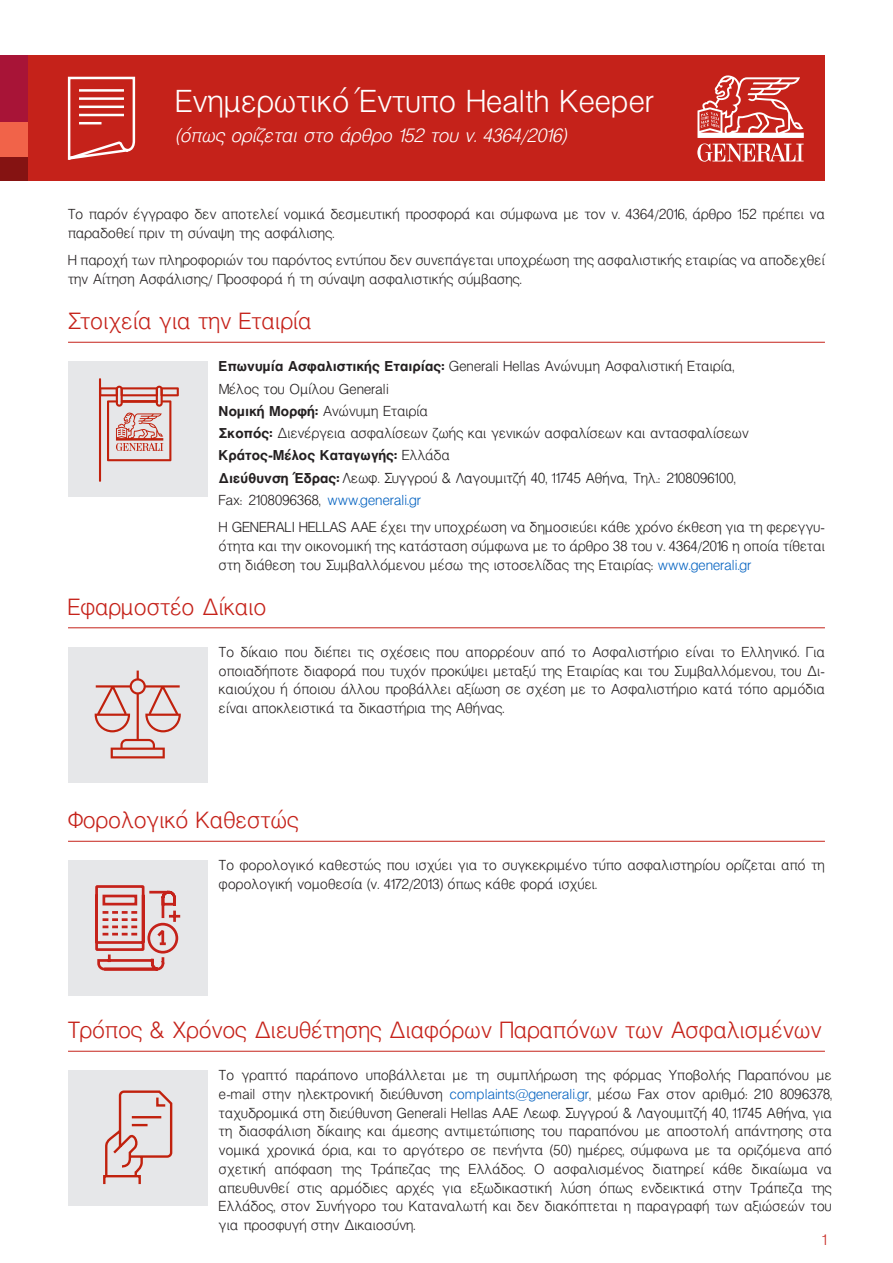
<style>
.page{position:relative;width:893px;height:1263px;background:#fff}
.page>*{position:absolute;margin:0;border:0;box-sizing:border-box;transform-origin:0 0}
.title_white_big{font:34.5px "Mg Helvetica Light UC Pol";color:#fff}
.title_red_underlined{font:25.5px "Mg Helvetica Light UC Pol";color:#c5221a}
.title_white_big-2{font:italic 21px "Mg Helvetica Light UC Pol";color:#fff}
.t1{font:16.5px "Mg Helvetica Light UC Pol";color:#c5221a}
.txt{font:15.75px/18.8px "Mg Helvetica Light UC Pol";color:#231f20}
.txt_no_indent{font:15.75px/18.8px "Mg Helvetica Light UC Pol";color:#231f20}
.txt-2{font:700 13.5px "Mg Helvetica UC Pol";color:#231f20}
.s1{font-family:"Mg Helvetica UC Pol";font-weight:700;font-size:13.5px}
.s2{font-family:"Mg Helvetica Light UC Pol";font-weight:400;font-size:15.75px}
.s3{color:#0563c1}
</style>
<div class="page">
<hr style="left:68px;top:342px;width:757px;height:1px;background:#c5221a">
<hr style="left:68px;top:627px;width:757px;height:1px;background:#c5221a">
<hr style="left:68px;top:841px;width:757px;height:1px;background:#c5221a">
<hr style="left:68px;top:1051px;width:757px;height:1px;background:#c5221a">
<div style="left:4px;top:55px;width:821px;height:126px;background:#c5221a"></div>
<div style="left:0;top:157px;width:28px;height:24px;background:#851312"></div>
<div style="left:0;top:121px;width:28px;height:36px;background:#f16349"></div>
<div style="left:0;top:55px;width:28px;height:66px;background:#a81437"></div>
<div style="left:68px;top:361px;width:139px;height:136px;background:#e6e7e9"></div>
<div style="left:68px;top:647px;width:139px;height:136px;background:#e6e7e9"></div>
<div style="left:68px;top:860px;width:139px;height:136px;background:#e6e7e9"></div>
<div style="left:68px;top:1070px;width:139px;height:136px;background:#e6e7e9"></div>
<svg style="left:95px;top:884px;width:113px;height:88px"></svg>
<svg style="left:697px;top:75px;width:107px;height:87px"></svg>
<svg style="left:67px;top:76px;width:69px;height:84px"></svg>
<hr style="left:99px;top:378px;width:2px;height:104px;background:#c1210d">
<svg style="left:101px;top:386px;width:78px;height:75px"></svg>
<svg style="left:95px;top:670px;width:86px;height:88px"></svg>
<svg style="left:103px;top:1090px;width:70px;height:95px"></svg>
<p class="title_white_big" style="left:176px;top:83px;width:480px">Ενημερωτικό Έντυπο Health Keeper</p>
<p class="title_white_big-2" style="left:176px;top:125px;width:392px">(όπως ορίζεται στο άρθρο 152 του ν. 4364/2016)</p>
<p class="txt_no_indent" style="left:68px;top:205px;width:758px">Το παρόν έγγραφο δεν αποτελεί νομικά δεσμευτική προσφορά και σύμφωνα με τον ν. 4364/2016, άρθρο 152 πρέπει να παραδοθεί πριν τη σύναψη της ασφάλισης.</p>
<p class="txt_no_indent" style="left:68px;top:251px;width:758px">Η παροχή των πληροφοριών του παρόντος εντύπου δεν συνεπάγεται υποχρέωση της ασφαλιστικής εταιρίας να αποδεχθεί την Αίτηση Ασφάλισης/ Προσφορά ή τη σύναψη ασφαλιστικής σύμβασης.</p>
<p class="title_red_underlined" style="left:68px;top:308px;width:245px">Στοιχεία για την Εταιρία</p>
<p class="txt" style="left:219px;top:355px;width:531px;line-height:22.4px"><span class="s1">Επωνυμία Ασφαλιστικής Εταιρίας:</span> Generali Hellas Ανώνυμη Ασφαλιστική Εταιρία, Μέλος του Ομίλου Generali<br><span class="s1">Νομική Μορφή:</span> Ανώνυμη Εταιρία<br><span class="s1">Σκοπός:</span> Διενέργεια ασφαλίσεων ζωής και γενικών ασφαλίσεων και αντασφαλίσεων</p>
<p class="txt-2" style="left:219px;top:447px;width:232px">Κράτος-Μέλος Καταγωγής: <span class="s2">Ελλάδα</span></p>
<p class="txt" style="left:219px;top:466px;width:518px;line-height:22.4px"><span class="s1">Διεύθυνση Έδρας:</span> Λεωφ. Συγγρού &amp; Λαγουμιτζή 40, 11745 Αθήνα, Τηλ.: 2108096100,<br>Fax: 2108096368, <span class="s3">www.generali.gr</span></p>
<p class="txt" style="left:219px;top:517px;width:607px;text-align:justify">H GENERALI HELLAS AΑE έχει την υποχρέωση να δημοσιεύει κάθε χρόνο έκθεση για τη φερεγγυ&shy;ότητα και την οικονομική της κατάσταση σύμφωνα με το άρθρο 38 του ν. 4364/2016 η οποία τίθεται στη διάθεση του Συμβαλλόμενου μέσω της ιστοσελίδας της Εταιρίας: <span class="s3">www.generali.gr</span></p>
<p class="title_red_underlined" style="left:68px;top:593px;width:200px">Εφαρμοστέο Δίκαιο</p>
<p class="txt" style="left:219px;top:642px;width:607px;text-align:justify">Το δίκαιο που διέπει τις σχέσεις που απορρέουν από το Ασφαλιστήριο είναι το Ελληνικό. Για οποιαδήποτε διαφορά που τυχόν προκύψει μεταξύ της Εταιρίας και του Συμβαλλόμενου, του Δι&shy;καιούχου ή όποιου άλλου προβάλλει αξίωση σε σχέση με το Ασφαλιστήριο κατά τόπο αρμόδια είναι αποκλειστικά τα δικαστήρια της Αθήνας.</p>
<p class="title_red_underlined" style="left:68px;top:807px;width:232px">Φορολογικό Καθεστώς</p>
<p class="txt" style="left:219px;top:855px;width:607px">Το φορολογικό καθεστώς που ισχύει για το συγκεκριμένο τύπο ασφαλιστηρίου ορίζεται από τη φορολογική νομοθεσία (ν. 4172/2013) όπως κάθε φορά ισχύει.</p>
<p class="title_red_underlined" style="left:68px;top:1017px;width:755px">Τρόπος &amp; Χρόνος Διευθέτησης Διαφόρων Παραπόνων των Ασφαλισμένων</p>
<p class="txt" style="left:219px;top:1065px;width:614px;text-align:justify">Το γραπτό παράπονο υποβάλλεται με τη συμπλήρωση της φόρμας Υποβολής Παραπόνου με e-mail στην ηλεκτρονική διεύθυνση <span class="s3">complaints@generali.gr</span>, μέσω Fax στον αριθμό: 210 8096378, ταχυδρομικά στη διεύθυνση Generali Hellas AΑE Λεωφ. Συγγρού &amp; Λαγουμιτζή 40, 11745 Αθήνα, για τη διασφάλιση δίκαιης και άμεσης αντιμετώπισης του παραπόνου με αποστολή απάντησης στα νομικά χρονικά όρια, και το αργότερο σε πενήντα (50) ημέρες, σύμφωνα με τα οριζόμενα από σχετική απόφαση της Τράπεζας της Ελλάδος. Ο ασφαλισμένος διατηρεί κάθε δικαίωμα να απευθυνθεί στις αρμόδιες αρχές για εξωδικαστική λύση όπως ενδεικτικά στην Τράπεζα της Ελλάδος, στον Συνήγορο του Καταναλωτή και δεν διακόπτεται η παραγραφή των αξιώσεών του για προσφυγή στην Δικαιοσύνη.</p>
<p class="t1" style="left:823px;top:1231px;width:6px">1</p>
</div>
